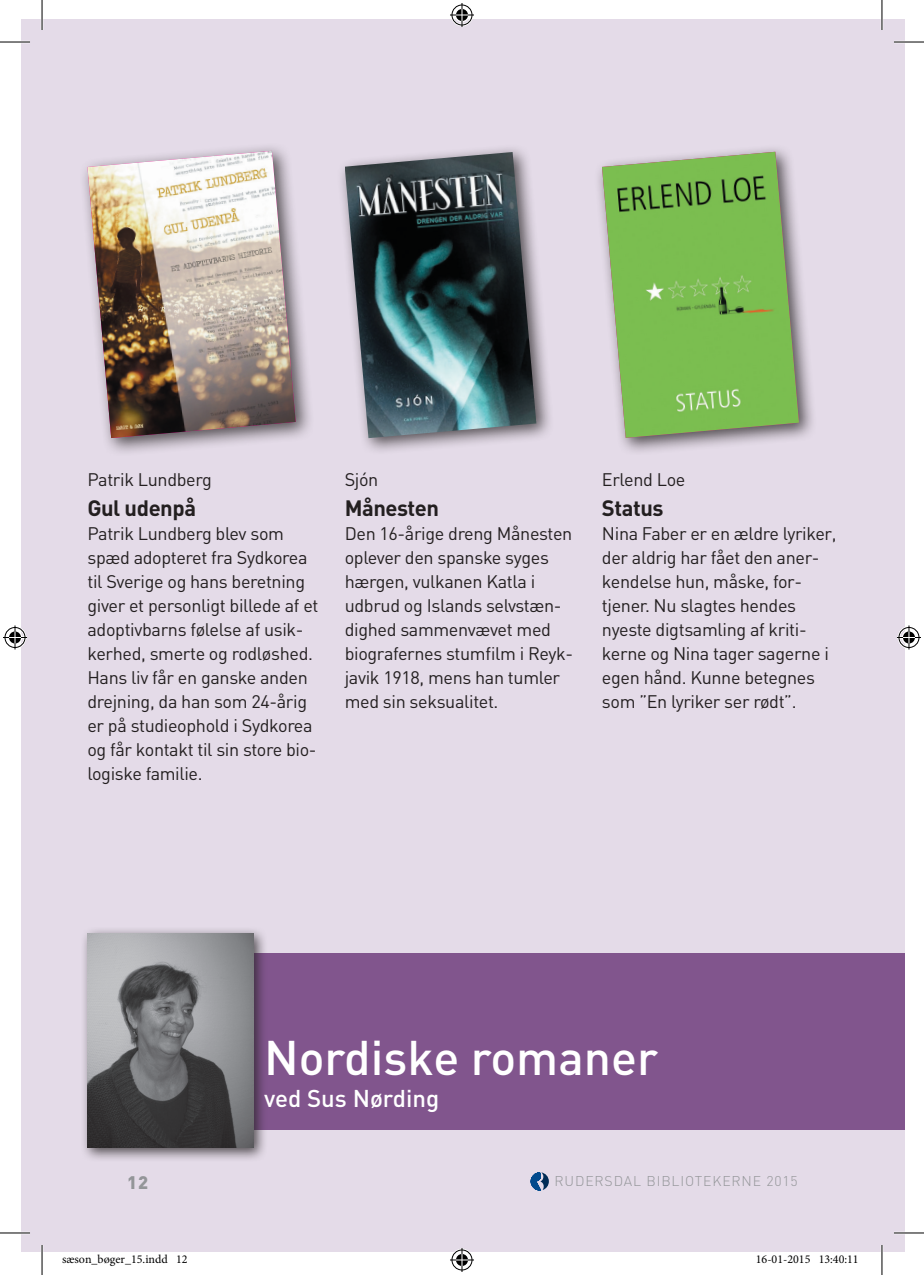
<style>
.page{position:relative;width:924px;height:1275px;background:#fff}
.page>*{position:absolute;margin:0;border:0;box-sizing:border-box;transform-origin:0 0}
.t1{font:500 48px "DIN";color:#fff}
.t2{font:500 24px "DIN";color:#fff}
.t3{font:700 22px "DIN";letter-spacing:-.02em;color:#231f20}
.t4{font:18px/24px "DIN";letter-spacing:-.02em;color:#231f20}
.t5{font:900 18px "DIN";color:#939598}
.t6{font:300 14px "DIN";letter-spacing:.06em;color:#939598}
.t7{font:12px "Minion Pro";color:#000}
</style>
<div class="page">
<div style="left:21px;top:19px;width:883px;height:1232px;background:#e4dbe8"></div>
<svg style="left:530px;top:1172px;width:18px;height:18px"></svg>
<div style="left:177px;top:952px;width:727px;height:177px;background:#81558d"></div>
<div style="left:80px;top:926px;width:188px;height:236px;background:#231f20;opacity:.75"></div>
<img style="left:87px;top:933px;width:166px;height:215px">
<div style="left:79px;top:142px;width:235px;height:315px;background:#231f20;opacity:.75"></div>
<img style="left:87px;top:151px;width:208px;height:287px">
<div style="left:593px;top:144px;width:223px;height:311px;background:#231f20;opacity:.75"></div>
<img style="left:601px;top:152px;width:197px;height:286px">
<div style="left:336px;top:144px;width:218px;height:312px;background:#231f20;opacity:.75"></div>
<img style="left:344px;top:152px;width:192px;height:286px">
<hr style="left:0;top:41px;width:30px;height:2px;background:#fff">
<hr style="left:893px;top:41px;width:30px;height:2px;background:#fff">
<hr style="left:0;top:1231px;width:30px;height:3px;background:#fff">
<hr style="left:893px;top:1231px;width:30px;height:3px;background:#fff">
<hr style="left:41px;top:0;width:2px;height:30px;background:#fff">
<hr style="left:41px;top:1245px;width:2px;height:30px;background:#fff">
<hr style="left:880px;top:0;width:2px;height:30px;background:#fff">
<hr style="left:880px;top:1245px;width:2px;height:30px;background:#fff">
<hr style="left:0;top:42px;width:30px;height:1px;background:#000">
<hr style="left:893px;top:42px;width:30px;height:1px;background:#000">
<hr style="left:0;top:1232px;width:30px;height:1px;background:#000">
<hr style="left:893px;top:1232px;width:30px;height:1px;background:#000">
<hr style="left:42px;top:0;width:1px;height:30px;background:#000">
<hr style="left:42px;top:1245px;width:1px;height:30px;background:#000">
<hr style="left:881px;top:0;width:1px;height:30px;background:#000">
<hr style="left:881px;top:1245px;width:1px;height:30px;background:#000">
<svg style="left:450px;top:3px;width:24px;height:24px"></svg>
<svg style="left:450px;top:1248px;width:24px;height:24px"></svg>
<svg style="left:3px;top:625px;width:24px;height:24px"></svg>
<svg style="left:897px;top:625px;width:23px;height:24px"></svg>
<p class="t4" style="left:87px;top:466px;width:126px">Patrik Lundberg</p>
<p class="t3" style="left:87px;top:493px;width:110px">Gul udenpå</p>
<p class="t4" style="left:87px;top:520px;width:232px">Patrik Lundberg blev som spæd adopteret fra Sydkorea til Sverige og hans beretning giver et personligt billede af et adoptivbarns følelse af usik&shy;kerhed, smerte og rodløshed.<br>Hans liv får en ganske anden drejning, da han som 24-årig er på studieophold i Sydkorea og får kontakt til sin store bio&shy;logiske familie.</p>
<p class="t4" style="left:344px;top:466px;width:35px">Sjón</p>
<p class="t3" style="left:344px;top:493px;width:96px">Månesten</p>
<p class="t4" style="left:344px;top:520px;width:230px">Den 16-årige dreng Månesten oplever den spanske syges hærgen, vulkanen Katla i udbrud og Islands selvstæn&shy;dighed sammenvævet med biografernes stumfilm i Reyk&shy;javik 1918, mens han tumler med sin seksualitet.</p>
<p class="t4" style="left:601px;top:466px;width:85px">Erlend Loe</p>
<p class="t3" style="left:601px;top:493px;width:63px">Status</p>
<p class="t4" style="left:601px;top:520px;width:236px">Nina Faber er en ældre lyriker, der aldrig har fået den aner&shy;kendelse hun, måske, for&shy;tjener. Nu slagtes hendes nyeste digtsamling af kriti&shy;kerne og Nina tager sagerne i egen hånd. Kunne betegnes som ”En lyriker ser rødt”.</p>
<h1 class="t1" style="left:264px;top:1025px;width:395px">Nordiske romaner</h1>
<h2 class="t2" style="left:264px;top:1082px;width:176px">ved Sus Nørding</h2>
<p class="t5" style="left:127px;top:1171px;width:23px">12</p>
<p class="t6" style="left:554px;top:1171px;width:245px">RUDERSDAL BIBLIOTEKERNE 2015</p>
<p class="t7" style="left:62px;top:1251px;width:127px">sæson_bøger_15.indd 12</p>
<p class="t7" style="left:755px;top:1251px;width:104px">16-01-2015 13:40:11</p>
</div>
